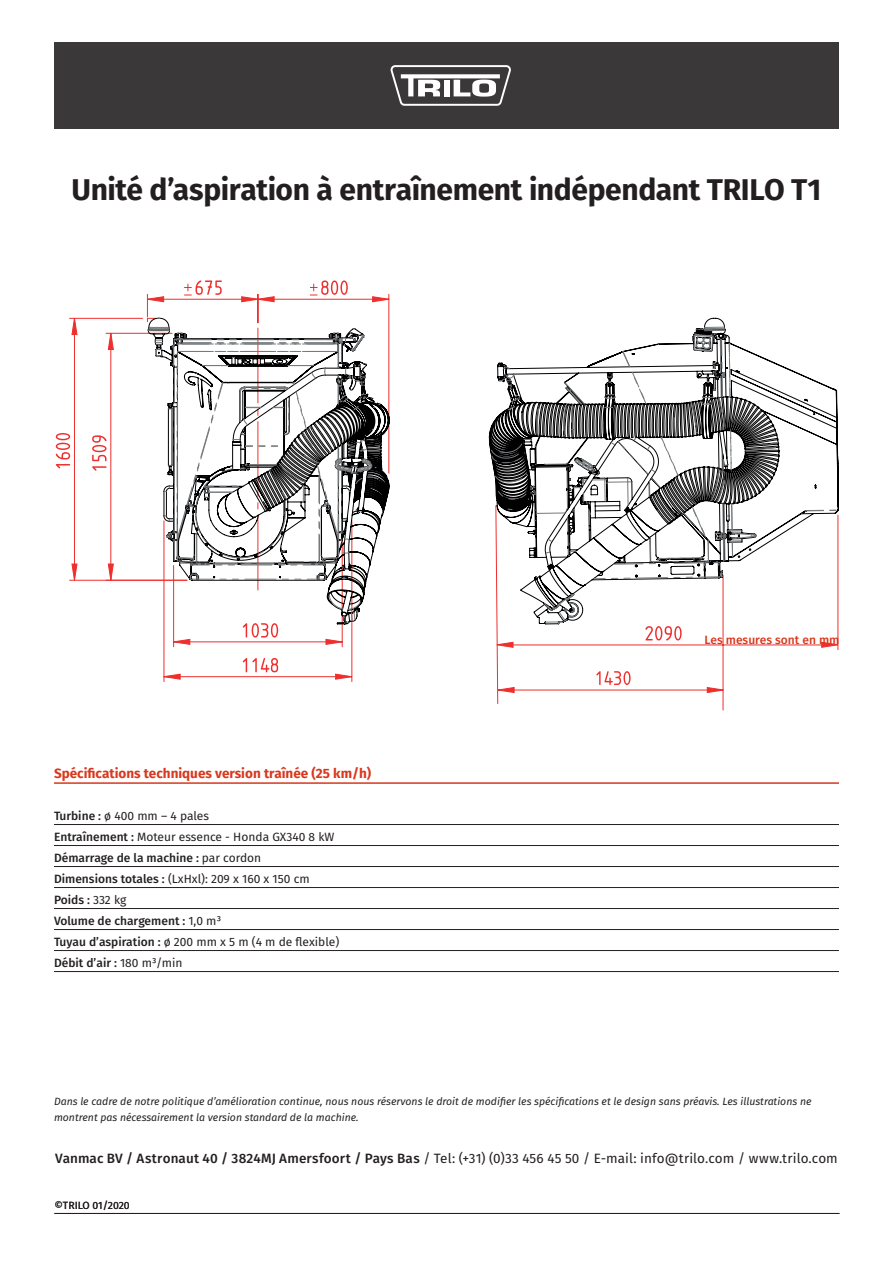
<style>
.page{position:relative;width:893px;height:1263px;background:#fff}
.page>*{position:absolute;margin:0;border:0;box-sizing:border-box;transform-origin:0 0}
.t1{font:700 30px "Fira Sans";letter-spacing:-.015em;color:#231f20}
.t2{font:13.5px "Fira Sans";letter-spacing:.005em;color:#231f20}
.t3{font:700 13.5px "Fira Sans";color:#d8381e}
.t4{font:500 12px/21px "Fira Sans";color:#231f20}
.t5{font:500 12px "Fira Sans";color:#d8381e}
.t6{font:italic 10.5px/16.5px "Fira Sans";color:#231f20}
.t7{font:10.5px "Fira Sans";color:#231f20}
.s1{font-weight:400}
.s2{font-weight:500}
</style>
<div class="page">
<hr style="left:164px;top:521px;width:1px;height:161px;background:#ee2f2d">
<hr style="left:351px;top:521px;width:1px;height:161px;background:#ee2f2d">
<hr style="left:106px;top:333px;width:66px;height:1px;background:#ee2f2d">
<hr style="left:173px;top:565px;width:1px;height:82px;background:#ee2f2d">
<hr style="left:342px;top:538px;width:1px;height:109px;background:#ee2f2d">
<svg style="left:496px;top:625px;width:343px;height:86px"></svg>
<hr style="left:70px;top:318px;width:73px;height:1px;background:#ee2f2d">
<hr style="left:70px;top:580px;width:117px;height:1px;background:#ee2f2d">
<svg style="left:163px;top:658px;width:190px;height:22px"></svg>
<svg style="left:92px;top:332px;width:22px;height:249px"></svg>
<svg style="left:56px;top:317px;width:22px;height:264px"></svg>
<svg style="left:146px;top:280px;width:244px;height:365px"></svg>
<svg style="left:488px;top:317px;width:351px;height:308px"></svg>
<svg style="left:543px;top:594px;width:36px;height:30px"></svg>
<svg style="left:801px;top:509px;width:38px;height:5px"></svg>
<svg style="left:490px;top:326px;width:289px;height:254px"></svg>
<svg style="left:596px;top:671px;width:35px;height:14px"></svg>
<div style="left:54px;top:43px;width:785px;height:86px;background:#3b383a"></div>
<svg style="left:390px;top:65px;width:121px;height:41px"></svg>
<hr style="left:54px;top:782px;width:785px;height:2px;background:#d8381e">
<hr style="left:54px;top:824px;width:785px;height:1px;background:#231f20">
<hr style="left:54px;top:845px;width:785px;height:1px;background:#231f20">
<hr style="left:54px;top:866px;width:785px;height:1px;background:#231f20">
<hr style="left:54px;top:887px;width:785px;height:1px;background:#231f20">
<hr style="left:54px;top:908px;width:785px;height:1px;background:#231f20">
<hr style="left:54px;top:929px;width:785px;height:1px;background:#231f20">
<hr style="left:54px;top:950px;width:785px;height:1px;background:#231f20">
<hr style="left:54px;top:971px;width:785px;height:1px;background:#231f20">
<hr style="left:54px;top:1213px;width:785px;height:1px;background:#231f20">
<h1 class="t1" style="left:72px;top:169px;width:751px">Unité d’aspiration à entraînement indépendant TRILO T1</h1>
<p class="t3" style="left:54px;top:764px;width:319px">Spécifications techniques version traînée (25 km/h)</p>
<p class="t4" style="left:54px;top:805px;width:287px">Turbine : <span class="s1">ø 400 mm – 4 pales<br></span>Entraînement : <span class="s1">Moteur essence - Honda GX340 8 kW </span>Démarrage de la machine : <span class="s1">par cordon<br></span>Dimensions totales : <span class="s1">(LxHxl): 209 x 160 x 150 cm </span>Poids : <span class="s1">332 kg<br></span>Volume de chargement : <span class="s1">1,0 m³<br></span>Tuyau d’aspiration : <span class="s1">ø 200 mm x 5 m (4 m de flexible)<br></span>Débit d’air : <span class="s1">180 m³/min</span></p>
<p class="t5" style="left:704px;top:631px;width:136px">Les mesures sont en mm</p>
<p class="t6" style="left:54px;top:1093px;width:759px">Dans le cadre de notre politique d’amélioration continue, nous nous réservons le droit de modifier les spécifications et le design sans préavis. Les illustrations ne montrent pas nécessairement la version standard de la machine.</p>
<p class="t2" style="left:55px;top:1148px;width:784px"><span class="s2">Vanmac BV / Astronaut 40 / 3824MJ Amersfoort / Pays Bas</span> / Tel: (+31) (0)33 456 45 50 / E-mail: info@trilo.com / www.trilo.com</p>
<p class="t7" style="left:54px;top:1197px;width:77px">©TRILO 01/2020</p>
</div>
